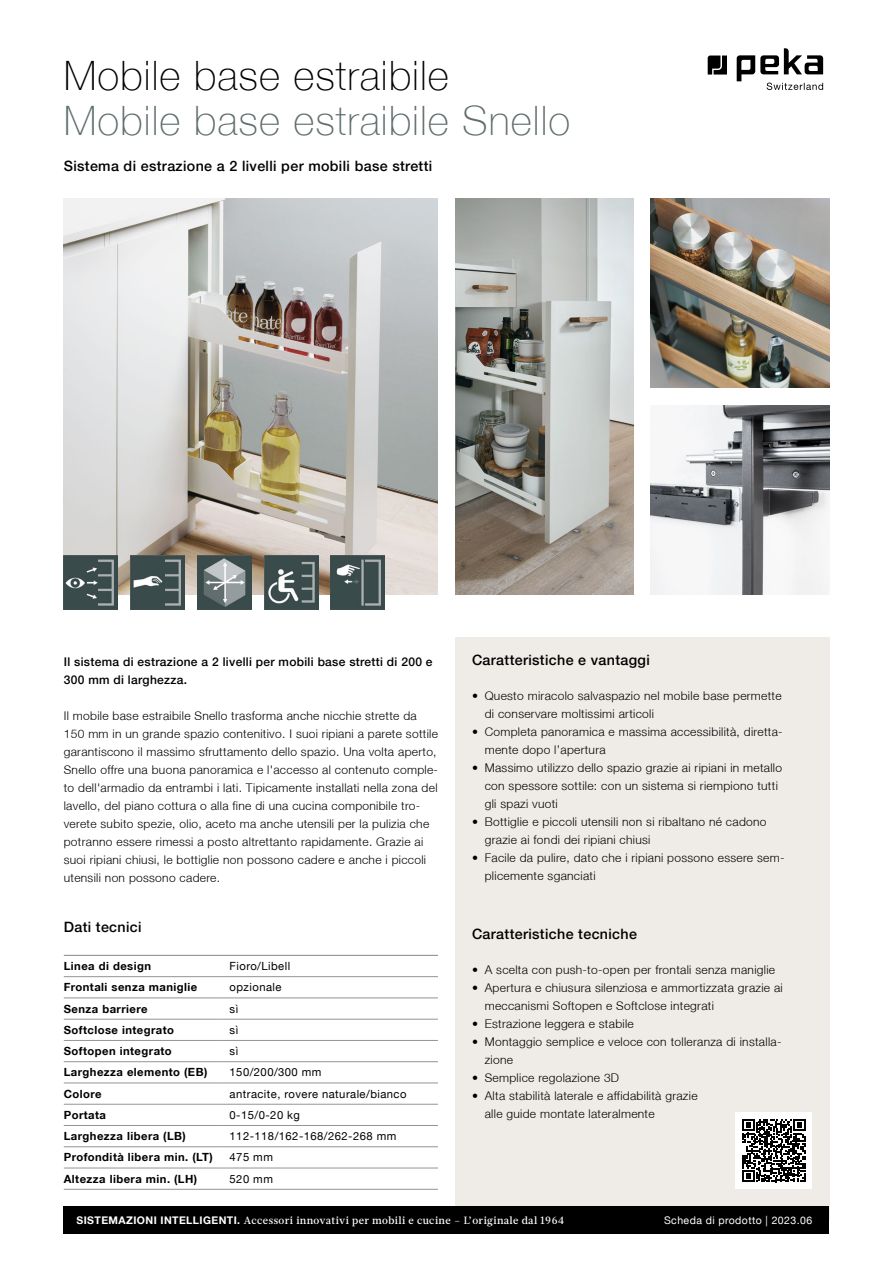
<style>
.page{position:relative;width:893px;height:1263px;background:#fff}
.page>*{position:absolute;margin:0;border:0;box-sizing:border-box;transform-origin:0 0}
.t1{font:100 40.5px "Helvetica Neue LT";letter-spacing:.025em;color:#616e6e}
.t2{font:100 40.5px "Helvetica Neue LT";letter-spacing:.025em;color:#000}
.t3{font:500 14.25px "Helvetica Neue LT";letter-spacing:.025em;color:#000}
.t4{font:300 12px/18px "Helvetica Neue LT";letter-spacing:.025em;color:#000}
.t5{font:500 12px/18px "Helvetica Neue LT";letter-spacing:.025em;color:#000}
.t6{font:700 11.25px "Helvetica Neue LT";letter-spacing:.04em;color:#000}
.t7{font:11.25px "Helvetica Neue LT";letter-spacing:.04em;color:#000}
.t8{font:500 10.5px "Glosa Text";letter-spacing:.04em;color:#fff}
.t9{font:10.5px "Helvetica Neue LT";letter-spacing:.04em;color:#fff}
.s1{font-family:"Helvetica Neue LT";font-weight:700}
</style>
<div class="page">
<div style="left:455px;top:638px;width:374px;height:582px;background:#efece7"></div>
<div style="left:64px;top:1206px;width:765px;height:28px;background:#000"></div>
<svg style="left:708px;top:56px;width:19px;height:19px"></svg>
<svg style="left:737px;top:48px;width:86px;height:42px"></svg>
<hr style="left:64px;top:998px;width:157px;height:1px;background:#959490">
<hr style="left:221px;top:998px;width:217px;height:1px;background:#959490">
<hr style="left:64px;top:1019px;width:157px;height:1px;background:#959490">
<hr style="left:221px;top:1019px;width:217px;height:1px;background:#959490">
<hr style="left:64px;top:1040px;width:157px;height:1px;background:#959490">
<hr style="left:221px;top:1040px;width:217px;height:1px;background:#959490">
<hr style="left:64px;top:1061px;width:157px;height:1px;background:#959490">
<hr style="left:221px;top:1061px;width:217px;height:1px;background:#959490">
<hr style="left:64px;top:1083px;width:157px;height:1px;background:#959490">
<hr style="left:221px;top:1083px;width:217px;height:1px;background:#959490">
<hr style="left:64px;top:1104px;width:157px;height:1px;background:#959490">
<hr style="left:221px;top:1104px;width:217px;height:1px;background:#959490">
<hr style="left:64px;top:1125px;width:157px;height:1px;background:#959490">
<hr style="left:221px;top:1125px;width:217px;height:1px;background:#959490">
<hr style="left:64px;top:1146px;width:157px;height:1px;background:#959490">
<hr style="left:221px;top:1146px;width:217px;height:1px;background:#959490">
<hr style="left:64px;top:1168px;width:157px;height:1px;background:#959490">
<hr style="left:221px;top:1168px;width:217px;height:1px;background:#959490">
<hr style="left:64px;top:1189px;width:157px;height:1px;background:#959490">
<hr style="left:221px;top:1189px;width:217px;height:1px;background:#959490">
<hr style="left:64px;top:955px;width:157px;height:1px;background:#959490">
<hr style="left:221px;top:955px;width:217px;height:1px;background:#959490">
<hr style="left:64px;top:976px;width:157px;height:1px;background:#959490">
<hr style="left:221px;top:976px;width:217px;height:1px;background:#959490">
<img style="left:64px;top:198px;width:374px;height:396px">
<img style="left:64px;top:556px;width:54px;height:54px">
<img style="left:131px;top:556px;width:54px;height:54px">
<img style="left:197px;top:556px;width:54px;height:54px">
<img style="left:264px;top:556px;width:54px;height:54px">
<img style="left:331px;top:556px;width:54px;height:54px">
<div style="left:736px;top:1112px;width:76px;height:77px;background:#fff"></div>
<svg style="left:742px;top:1119px;width:63px;height:63px"></svg>
<img style="left:455px;top:198px;width:179px;height:396px">
<img style="left:651px;top:198px;width:178px;height:189px">
<img style="left:651px;top:405px;width:178px;height:189px">
<h1 class="t2" style="left:64px;top:52px;width:387px">Mobile base estraibile</h1>
<h1 class="t1" style="left:64px;top:97px;width:508px">Mobile base estraibile Snello</h1>
<p class="t3" style="left:64px;top:158px;width:370px">Sistema di estrazione a 2 livelli per mobili base stretti</p>
<p class="t5" style="left:64px;top:652px;width:370px">Il sistema di estrazione a 2 livelli per mobili base stretti di 200 e<br>300 mm di larghezza.</p>
<p class="t4" style="left:64px;top:706px;width:376px">Il mobile base estraibile Snello trasforma anche nicchie strette da 150 mm in un grande spazio contenitivo. I suoi ripiani a parete sottile garantiscono il massimo sfruttamento dello spazio. Una volta aperto, Snello offre una buona panoramica e l'accesso al contenuto comple&shy;to dell'armadio da entrambi i lati. Tipicamente installati nella zona del lavello, del piano cottura o alla fine di una cucina componibile tro&shy;verete subito spezie, olio, aceto ma anche utensili per la pulizia che potranno essere rimessi a posto altrettanto rapidamente. Grazie ai suoi ripiani chiusi, le bottiglie non possono cadere e anche i piccoli utensili non possono cadere.</p>
<p class="t3" style="left:64px;top:918px;width:79px">Dati tecnici</p>
<p class="t6" style="left:64px;top:959px;width:89px">Linea di design</p>
<p class="t7" style="left:230px;top:959px;width:62px">Fioro/Libell</p>
<p class="t6" style="left:64px;top:980px;width:135px">Frontali senza maniglie</p>
<p class="t7" style="left:230px;top:980px;width:53px">opzionale</p>
<p class="t6" style="left:64px;top:1001px;width:85px">Senza barriere</p>
<p class="t7" style="left:230px;top:1002px;width:10px">sì</p>
<p class="t6" style="left:64px;top:1023px;width:112px">Softclose integrato</p>
<p class="t7" style="left:230px;top:1023px;width:10px">sì</p>
<p class="t6" style="left:64px;top:1044px;width:110px">Softopen integrato</p>
<p class="t7" style="left:230px;top:1044px;width:10px">sì</p>
<p class="t6" style="left:64px;top:1065px;width:145px">Larghezza elemento (EB)</p>
<p class="t7" style="left:230px;top:1066px;width:93px">150/200/300 mm</p>
<p class="t6" style="left:64px;top:1087px;width:39px">Colore</p>
<p class="t7" style="left:230px;top:1087px;width:178px">antracite, rovere naturale/bianco</p>
<p class="t6" style="left:64px;top:1108px;width:44px">Portata</p>
<p class="t7" style="left:230px;top:1108px;width:72px">0-15/0-20 kg</p>
<p class="t6" style="left:64px;top:1129px;width:124px">Larghezza libera (LB)</p>
<p class="t7" style="left:230px;top:1129px;width:168px">112-118/162-168/262-268 mm</p>
<p class="t6" style="left:64px;top:1150px;width:150px">Profondità libera min. (LT)</p>
<p class="t7" style="left:230px;top:1151px;width:45px">475 mm</p>
<p class="t6" style="left:64px;top:1172px;width:135px">Altezza libera min. (LH)</p>
<p class="t7" style="left:230px;top:1172px;width:45px">520 mm</p>
<p class="t3" style="left:472px;top:651px;width:179px">Caratteristiche e vantaggi</p>
<p class="t4" style="left:485px;top:686px;width:298px;text-indent:-13px">• Questo miracolo salvaspazio nel mobile base permette di conservare moltissimi articoli</p>
<p class="t4" style="left:485px;top:722px;width:299px;text-indent:-13px">• Completa panoramica e massima accessibilità, diretta&shy;mente dopo l’apertura</p>
<p class="t4" style="left:485px;top:758px;width:299px;text-indent:-13px">• Massimo utilizzo dello spazio grazie ai ripiani in metallo con spessore sottile: con un sistema si riempiono tutti gli spazi vuoti</p>
<p class="t4" style="left:485px;top:812px;width:283px;text-indent:-13px">• Bottiglie e piccoli utensili non si ribaltano né cadono grazie ai fondi dei ripiani chiusi</p>
<p class="t4" style="left:485px;top:848px;width:301px;text-indent:-13px">• Facile da pulire, dato che i ripiani possono essere sem&shy;plicemente sganciati</p>
<p class="t3" style="left:472px;top:925px;width:167px">Caratteristiche tecniche</p>
<p class="t4" style="left:472px;top:960px;width:305px">• A scelta con push-to-open per frontali senza maniglie</p>
<p class="t4" style="left:485px;top:978px;width:300px;text-indent:-13px">• Apertura e chiusura silenziosa e ammortizzata grazie ai meccanismi Softopen e Softclose integrati</p>
<p class="t4" style="left:472px;top:1014px;width:163px">• Estrazione leggera e stabile</p>
<p class="t4" style="left:485px;top:1032px;width:298px;text-indent:-13px">• Montaggio semplice e veloce con tolleranza di installa&shy;zione</p>
<p class="t4" style="left:472px;top:1068px;width:149px">• Semplice regolazione 3D</p>
<p class="t4" style="left:485px;top:1086px;width:214px;text-indent:-13px">• Alta stabilità laterale e affidabilità grazie alle guide montate lateralmente</p>
<p class="t8" style="left:77px;top:1213px;width:489px"><span class="s1">SISTEMAZIONI INTELLIGENTI.</span> Accessori innovativi per mobili e cucine – L’originale dal 1964</p>
<p class="t9" style="left:664px;top:1214px;width:150px">Scheda di prodotto | 2023.06</p>
</div>
